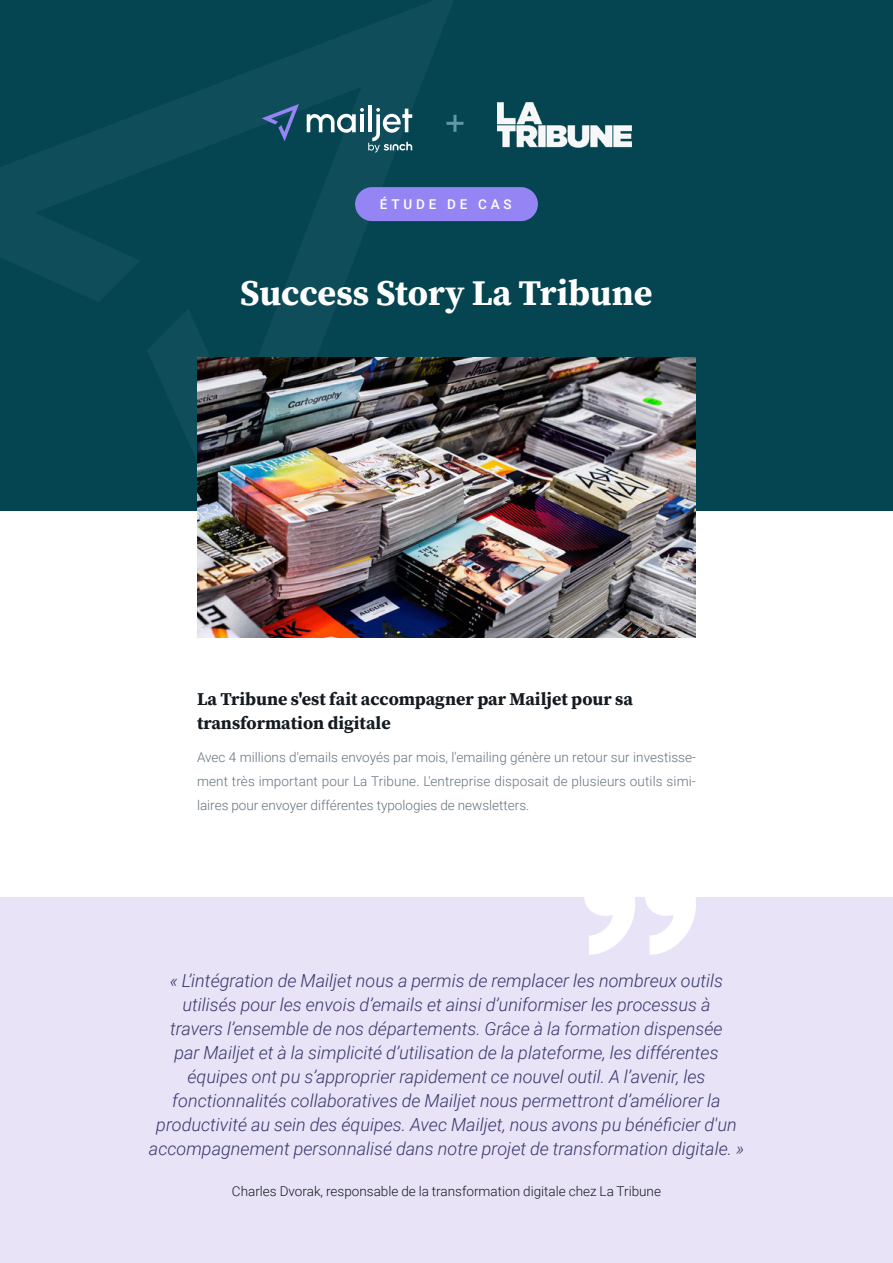
<style>
.page{position:relative;width:893px;height:1263px;background:#fff}
.page>*{position:absolute;margin:0;border:0;box-sizing:border-box;transform-origin:0 0}
.t1{font:700 36px "Source Serif Pro";color:#fff}
.t2{font:italic 300 18px/24px "Roboto";color:#38386b;text-align:center}
.t3{font:700 18px/24px "Source Serif Pro";color:#131b20}
.t4{font:300 13.5px/24px "Roboto";color:#63737e;text-align:justify}
.t5{font:300 13.5px "Roboto";color:#131b20}
.t6{font:500 13.5px "Roboto";letter-spacing:.285em;color:#fff}
</style>
<div class="page">
<div style="left:0;top:0;width:893px;height:510px;background:#054451"></div>
<img style="left:197px;top:357px;width:499px;height:281px">
<div style="left:355px;top:187px;width:183px;height:34px;background:#9585f4;border-radius:17px"></div>
<hr style="left:453px;top:115px;width:3px;height:17px;background:#5f98a9">
<hr style="left:446px;top:122px;width:17px;height:3px;background:#5f98a9">
<img style="left:497px;top:102px;width:134px;height:45px">
<hr style="left:368px;top:105px;width:4px;height:27px;background:#fff">
<svg style="left:262px;top:104px;width:37px;height:37px"></svg>
<svg style="left:307px;top:108px;width:105px;height:45px"></svg>
<div style="left:0;top:897px;width:893px;height:366px;background:#e9e3f7"></div>
<svg style="left:584px;top:897px;width:112px;height:58px"></svg>
<p class="t6" style="left:380px;top:195px;width:133px">ÉTUDE DE CAS</p>
<h1 class="t1" style="left:240px;top:268px;width:414px">Success Story La Tribune</h1>
<p class="t3" style="left:197px;top:687px;width:437px">La Tribune s'est fait accompagner par Mailjet pour sa transformation digitale</p>
<p class="t4" style="left:197px;top:745px;width:500px">Avec 4 millions d'emails envoyés par mois, l'emailing génère un retour sur investisse&shy;ment très important pour La Tribune. L'entreprise disposait de plusieurs outils simi&shy;laires pour envoyer différentes typologies de newsletters.</p>
<p class="t2" style="left:149px;top:968px;width:596px">« L’intégration de Mailjet nous a permis de remplacer les nombreux outils utilisés pour les envois d’emails et ainsi d’uniformiser les processus à<br>travers l’ensemble de nos départements. Grâce à la formation dispensée<br>par Mailjet et à la simplicité d’utilisation de la plateforme, les différentes équipes ont pu s’approprier rapidement ce nouvel outil. A l’avenir, les fonctionnalités collaboratives de Mailjet nous permettront d’améliorer la productivité au sein des équipes. Avec Mailjet, nous avons pu bénéficier d'un accompagnement personnalisé dans notre projet de transformation digitale. »</p>
<p class="t5" style="left:232px;top:1182px;width:431px">Charles Dvorak, responsable de la transformation digitale chez La Tribune</p>
</div>
